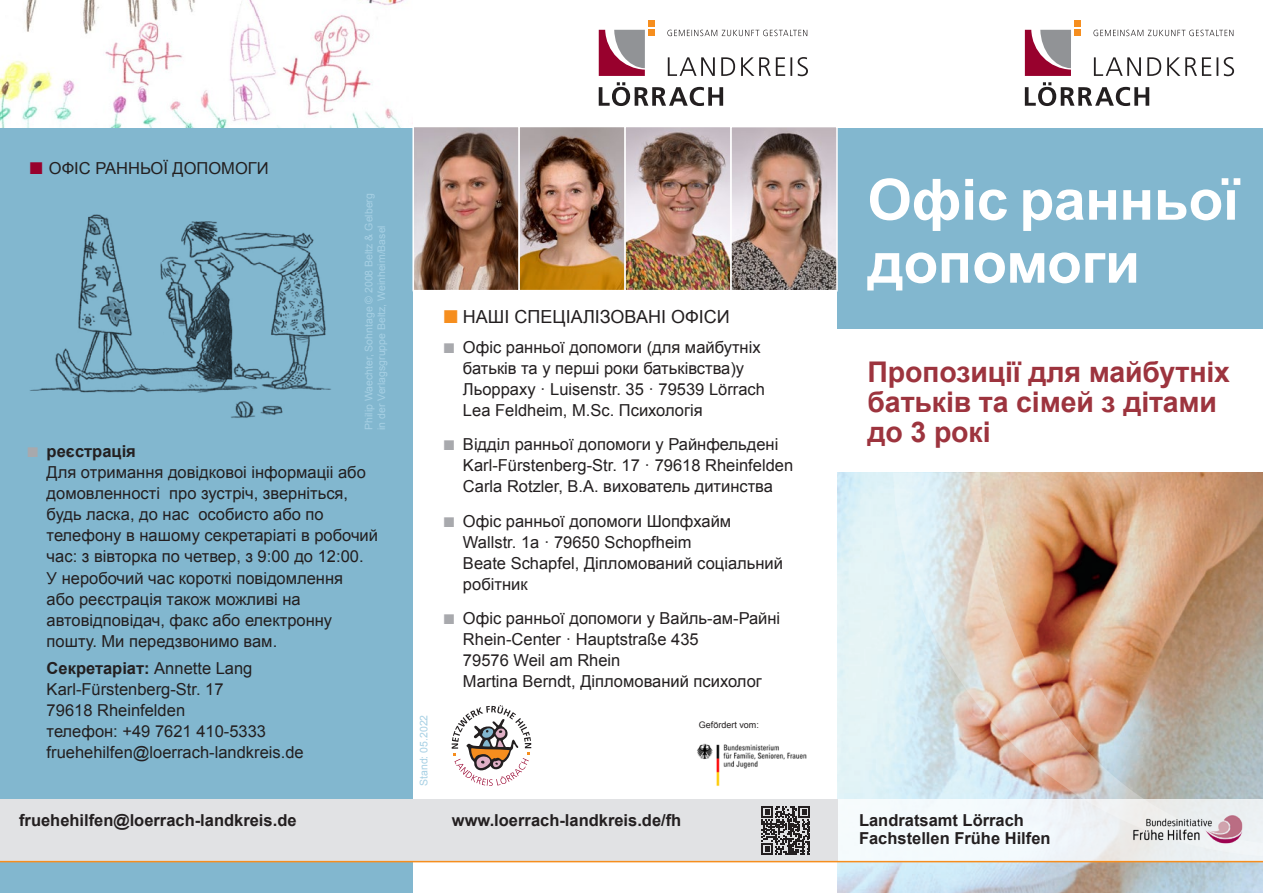
<style>
.page{position:relative;width:1263px;height:893px;background:#fff}
.page>*{position:absolute;margin:0;border:0;box-sizing:border-box;transform-origin:0 0}
.t1{font:700 57px/63px "Arial";letter-spacing:-.005em;color:#fff}
.t2{font:700 28.5px/30px "Arial";letter-spacing:-.005em;color:#9d343e}
.t3{font:18px "Arial";color:#231f20}
.t4{font:16.5px/21px "Arial";color:#231f20}
.t5{font:700 16.5px/17.7px "Arial";color:#231f20}
.t6{font:10.5px/12.6px "Arial";color:#a7d0e4}
.t7{font:9px "Arial";color:#231f20}
.s1{color:#98012d}
.s2{color:#a8a9ad}
.s3{font-weight:700}
.s4{color:#f68e1e}
</style>
<div class="page">
<div style="left:0;top:128px;width:412px;height:765px;background:#82b7cf"></div>
<img style="left:838px;top:473px;width:425px;height:420px">
<svg style="left:1094px;top:57px;width:140px;height:19px"></svg>
<svg style="left:1025px;top:82px;width:124px;height:24px"></svg>
<div style="left:1074px;top:30px;width:7px;height:6px;background:#f68e1e"></div>
<div style="left:1074px;top:20px;width:7px;height:6px;background:#f68e1e"></div>
<svg style="left:1025px;top:30px;width:46px;height:46px;background:#a46478"></svg>
<svg style="left:1093px;top:30px;width:140px;height:6px"></svg>
<svg style="left:668px;top:57px;width:140px;height:19px"></svg>
<svg style="left:599px;top:82px;width:124px;height:24px"></svg>
<div style="left:648px;top:30px;width:7px;height:6px;background:#f68e1e"></div>
<div style="left:648px;top:20px;width:7px;height:6px;background:#f68e1e"></div>
<svg style="left:599px;top:30px;width:46px;height:46px;background:#a46579"></svg>
<svg style="left:667px;top:30px;width:140px;height:6px"></svg>
<img style="left:0;top:0;width:404px;height:128px">
<svg style="left:893px;top:472px;width:370px;height:327px;background:#cbb2a0"></svg>
<div style="left:838px;top:799px;width:425px;height:62px;background:linear-gradient(to right,#f7fdff,#eaeced)"></div>
<div style="left:0;top:799px;width:838px;height:62px;background:#e1e2e4"></div>
<hr style="left:0;top:861px;width:1263px;height:1px;background:#f68e1e">
<div style="left:838px;top:128px;width:425px;height:200px;background:#82b7cf"></div>
<img style="left:1131px;top:813px;width:112px;height:32px">
<img style="left:697px;top:743px;width:110px;height:43px">
<svg style="left:452px;top:705px;width:79px;height:81px"></svg>
<img style="left:30px;top:214px;width:301px;height:204px">
<img style="left:415px;top:129px;width:420px;height:159px">
<div style="left:412px;top:126px;width:108px;height:165px;border:2px solid #fff"></div>
<div style="left:518px;top:126px;width:108px;height:165px;border:2px solid #fff"></div>
<div style="left:624px;top:126px;width:108px;height:165px;border:2px solid #fff"></div>
<div style="left:730px;top:126px;width:108px;height:165px;border:2px solid #fff"></div>
<svg style="left:761px;top:806px;width:49px;height:49px"></svg>
<p class="t4" style="left:30px;top:157px;width:240px"><span class="s1">■</span> ОФІС РАННЬОЇ ДОПОМОГИ</p>
<p class="t6" style="left:362px;top:430px;width:238px;rotate:-90deg">Philip Waechter, Sohntage © 2008 Beltz &amp; Gelberg in der Verlagsgruppe Beltz, Weinheim/Basel</p>
<p class="t4" style="left:47px;top:441px;width:333px;text-indent:-19px"><span class="s2">■</span> <span class="s3">реєстрація<br></span>Для отримання довідковоі інформаціі або домовленності про зустріч, зверніться, будь ласка, до нас особисто або по телефону в нашому секретаріаті в робочий час: з вівторка по четвер, з 9:00 до 12:00.<br>У неробочий час короткі повідомлення<br>або реєстрація також можливі на автовідповідач, факс або електронну пошту. Ми передзвонимо вам.</p>
<p class="t4" style="left:47px;top:657px;width:259px"><span class="s3">Секретаріат:</span> Annette Lang<br>Karl-Fürstenberg-Str. 17<br>79618 Rheinfelden<br>телефон: +49 7621 410-5333 fruehehilfen@loerrach-landkreis.de</p>
<p class="t6" style="left:418px;top:786px;width:73px;rotate:-90deg">Stand: 05.2022</p>
<p class="t3" style="left:444px;top:305px;width:287px"><span class="s4">■</span> НАШІ СПЕЦІАЛІЗОВАНІ ОФІСИ</p>
<p class="t4" style="left:463px;top:337px;width:303px;text-indent:-19px"><span class="s2">■</span> Офіс ранньої допомоги (для майбутніх батьків та у перші роки батьківства)у Льорраху · Luisenstr. 35 · 79539 Lörrach Lea Feldheim, M.Sc. Психологія</p>
<p class="t4" style="left:463px;top:434px;width:332px;text-indent:-19px"><span class="s2">■</span> Відділ ранньої допомоги у Райнфельдені<br>Karl-Fürstenberg-Str. 17 · 79618 Rheinfelden<br>Carla Rotzler, B.A. вихователь дитинства</p>
<p class="t4" style="left:463px;top:511px;width:321px;text-indent:-19px"><span class="s2">■</span> Офіс ранньої допомоги Шопфхайм<br>Wallstr. 1a · 79650 Schopfheim<br>Beate Schapfel, Діпломований соціальний робітник</p>
<p class="t4" style="left:463px;top:608px;width:319px;text-indent:-19px"><span class="s2">■</span> Офіс ранньої допомоги у Вайль-ам-Райні Rhein-Center · Hauptstraße 435<br>79576 Weil am Rhein<br>Martina Berndt, Діпломований психолог</p>
<p class="t7" style="left:699px;top:719px;width:62px">Gefördert vom:</p>
<p class="t5" style="left:19px;top:812px;width:279px">fruehehilfen@loerrach-landkreis.de</p>
<p class="t5" style="left:452px;top:812px;width:231px">www.loerrach-landkreis.de/fh</p>
<h1 class="t1" style="left:867px;top:170px;width:373px">Офіс ранньої допомоги</h1>
<h2 class="t2" style="left:867px;top:358px;width:364px">Пропозиції для майбутніх батьків та сімей з дітами до 3 рокі</h2>
<p class="t5" style="left:859px;top:812px;width:193px">Landratsamt Lörrach<br>Fachstellen Frühe Hilfen</p>
</div>
